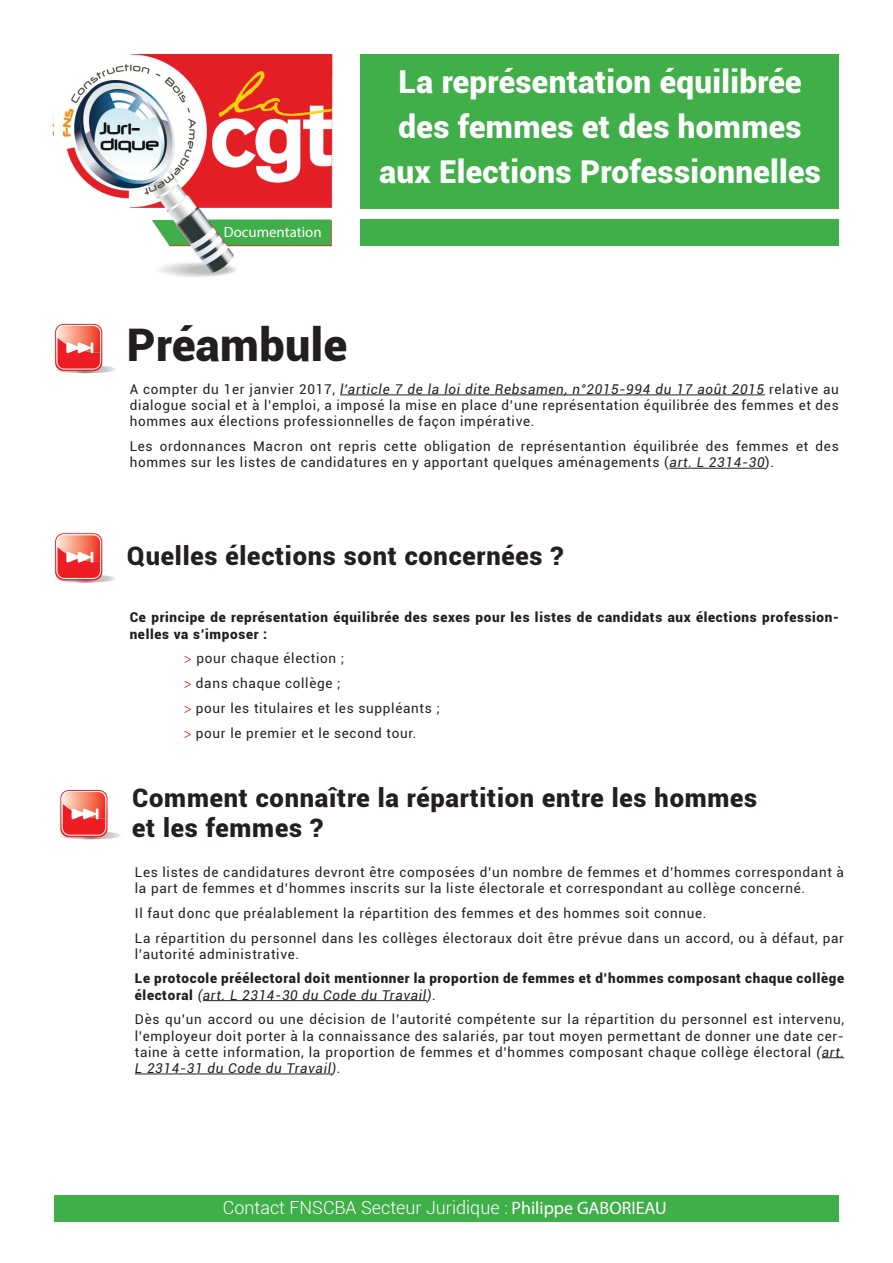
<style>
.page{position:relative;width:893px;height:1263px;background:#fff}
.page>*{position:absolute;margin:0;border:0;box-sizing:border-box;transform-origin:0 0}
.t1{font:900 45px "Roboto";letter-spacing:.01em;color:#231f20}
.t2{font:900 31.5px/45px "Roboto";letter-spacing:.01em;color:#fff;text-align:center}
.t3{font:900 25.5px/30px "Roboto";letter-spacing:.03em;color:#231f20}
.t4{font:300 18px "Roboto";color:#fff}
.t5{font:14.85px "Myriad Pro";color:#fff}
.t6{font:13.5px/16.2px "Roboto";letter-spacing:.05em;color:#231f20}
.t7{font:900 13.5px/16.2px "Roboto";letter-spacing:.05em;color:#231f20}
.s1{font-style:italic}
.s2{font-family:"Myriad Pro";color:#ee1d23}
.s3{font-weight:400;font-style:italic}
.s4{font-weight:400}
.s5{font-family:"Myriad Pro";font-weight:400}
</style>
<div class="page">
<div style="left:360px;top:54px;width:479px;height:154px;background:#40ae49"></div>
<div style="left:360px;top:219px;width:479px;height:27px;background:#40ae49"></div>
<div style="left:54px;top:1195px;width:785px;height:27px;background:#40ae49"></div>
<svg style="left:55px;top:324px;width:61px;height:49px"></svg>
<hr style="left:340px;top:395px;width:425px;height:1px;background:#231f20">
<hr style="left:670px;top:468px;width:95px;height:1px;background:#231f20">
<svg style="left:55px;top:533px;width:61px;height:50px"></svg>
<img style="left:62px;top:54px;width:271px;height:223px">
<svg style="left:208px;top:219px;width:123px;height:26px;background:#4eb256"></svg>
<svg style="left:72px;top:217px;width:119px;height:33px"></svg>
<svg style="left:60px;top:790px;width:61px;height:49px"></svg>
<hr style="left:203px;top:1000px;width:224px;height:1px;background:#231f20">
<svg style="left:822px;top:1057px;width:22px;height:1px"></svg>
<hr style="left:135px;top:1073px;width:197px;height:1px;background:#231f20">
<p class="t5" style="left:224px;top:223px;width:99px">Documentation</p>
<h2 class="t2" style="left:379px;top:58px;width:443px">La représentation équilibrée des femmes et des hommes aux Elections Professionnelles</h2>
<h1 class="t1" style="left:127px;top:313px;width:222px">Préambule</h1>
<p class="t6" style="left:130px;top:380px;width:711px;text-align:justify">A compter du 1er janvier 2017, <span class="s1">l’article 7 de la loi dite Rebsamen, n°2015-994 du 17 août 2015</span> relative au dialogue social et à l’emploi, a imposé la mise en place d’une représentation équilibrée des femmes et des hommes aux élections professionnelles de façon impérative.</p>
<p class="t6" style="left:130px;top:438px;width:711px">Les ordonnances Macron ont repris cette obligation de représentantion équilibrée des femmes et des hommes sur les listes de candidatures en y apportant quelques aménagements (<span class="s1">art. L 2314-30</span>).</p>
<h3 class="t3" style="left:127px;top:539px;width:438px">Quelles élections sont concernées ?</h3>
<p class="t7" style="left:130px;top:609px;width:711px">Ce principe de représentation équilibrée des sexes pour les listes de candidats aux élections profession&shy;nelles va s’imposer :</p>
<p class="t6" style="left:184px;top:646px;width:258px;line-height:24.8px"><span class="s2">&gt;</span> pour chaque élection ;<br><span class="s2">&gt;</span> dans chaque collège ;<br><span class="s2">&gt;</span> pour les titulaires et les suppléants ; <span class="s2">&gt;</span> pour le premier et le second tour.</p>
<h3 class="t3" style="left:132px;top:781px;width:627px">Comment connaître la répartition entre les hommes et les femmes ?</h3>
<p class="t6" style="left:135px;top:863px;width:711px">Les listes de candidatures devront être composées d’un nombre de femmes et d’hommes correspondant à la part de femmes et d’hommes inscrits sur la liste électorale et correspondant au collège concerné.</p>
<p class="t6" style="left:135px;top:900px;width:711px;line-height:24.8px">Il faut donc que préalablement la répartition des femmes et des hommes soit connue.<br>La répartition du personnel dans les collèges électoraux doit être prévue dans un accord, ou à défaut, par</p>
<p class="t6" style="left:135px;top:945px;width:166px">l’autorité administrative.</p>
<p class="t7" style="left:135px;top:970px;width:711px">Le protocole préélectoral doit mentionner la proportion de femmes et d’hommes composant chaque collège électoral <span class="s3">(art. L 2314-30 du Code du Travail)</span><span class="s4">.</span></p>
<p class="t6" style="left:135px;top:1011px;width:711px;text-align:justify">Dès qu’un accord ou une décision de l’autorité compétente sur la répartition du personnel est intervenu, l’employeur doit porter à la connaissance des salariés, par tout moyen permettant de donner une date cer&shy;taine à cette information, la proportion de femmes et d’hommes composant chaque collège électoral <span class="s1">(art.<br>L 2314-31 du Code du Travail).</span></p>
<h3 class="t4" style="left:223px;top:1195px;width:445px">Contact FNSCBA Secteur Juridique : <span class="s5">Philippe GABORIEAU</span></h3>
</div>
